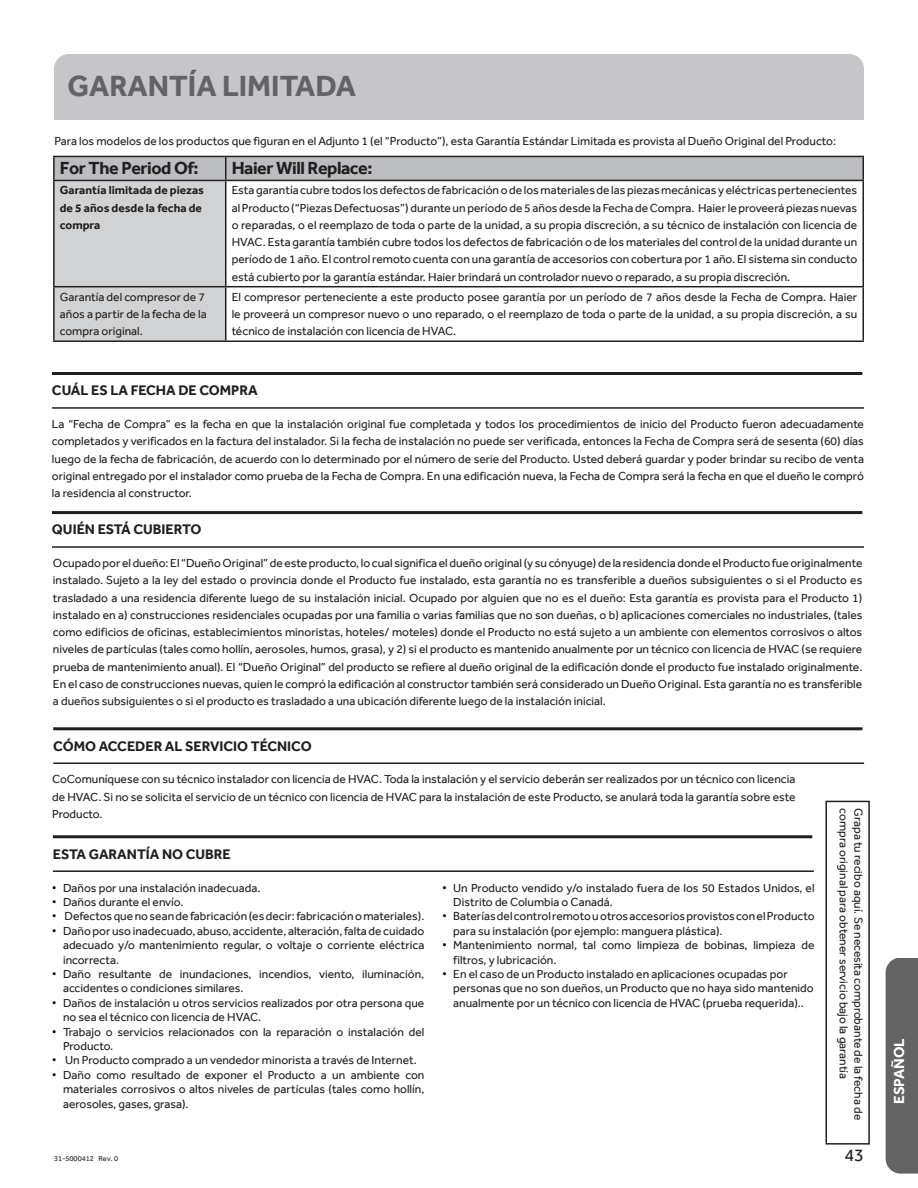
<style>
.page{position:relative;width:918px;height:1188px;background:#fff}
.page>*{position:absolute;margin:0;border:0;box-sizing:border-box;transform-origin:0 0}
.t1{font:700 30px "Effra";color:#636366}
.t2{font:700 18px "Effra";letter-spacing:-.025em;color:#231f20}
.t3{font:18px "Effra";color:#231f20}
.t4{font:700 15px "Effra";color:#fff}
.t5{font:700 14.25px "Effra";color:#231f20}
.t6{font:12px/17.2px "Effra";color:#231f20}
.t7{font:700 12px/17.2px "Effra";color:#231f20}
.t8{font:7.5px "Effra";color:#231f20}
.s1{font-family:"Arial";color:#040503}
</style>
<div class="page">
<div style="left:886px;top:958px;width:32px;height:216px;background:#646464"></div>
<div style="left:54px;top:54px;width:810px;height:66px;background:#c6c6c8"></div>
<div style="left:825px;top:801px;width:45px;height:344px;border:2px solid #231f20"></div>
<hr style="left:53px;top:156px;width:173px;height:1px;background:#231f20">
<hr style="left:53px;top:157px;width:2px;height:23px;background:#231f20">
<hr style="left:226px;top:156px;width:638px;height:1px;background:#231f20">
<svg style="left:54px;top:156px;width:808px;height:184px"></svg>
<hr style="left:862px;top:157px;width:2px;height:23px;background:#231f20">
<hr style="left:53px;top:180px;width:173px;height:1px;background:#231f20">
<hr style="left:53px;top:181px;width:2px;height:105px;background:#231f20">
<hr style="left:226px;top:180px;width:638px;height:1px;background:#231f20">
<hr style="left:225px;top:181px;width:1px;height:105px;background:#231f20">
<hr style="left:862px;top:181px;width:2px;height:105px;background:#231f20">
<hr style="left:53px;top:286px;width:173px;height:1px;background:#231f20">
<hr style="left:53px;top:287px;width:2px;height:53px;background:#231f20">
<hr style="left:226px;top:286px;width:638px;height:1px;background:#231f20">
<hr style="left:225px;top:287px;width:1px;height:53px;background:#231f20">
<hr style="left:862px;top:287px;width:2px;height:53px;background:#231f20">
<hr style="left:53px;top:340px;width:811px;height:2px;background:#231f20">
<hr style="left:52px;top:372px;width:810px;height:3px;background:#231f20">
<hr style="left:52px;top:407px;width:812px;height:2px;background:#231f20">
<hr style="left:52px;top:511px;width:810px;height:3px;background:#231f20">
<hr style="left:52px;top:546px;width:812px;height:2px;background:#231f20">
<hr style="left:53px;top:727px;width:809px;height:3px;background:#231f20">
<hr style="left:53px;top:762px;width:811px;height:2px;background:#231f20">
<hr style="left:53px;top:835px;width:759px;height:3px;background:#231f20">
<hr style="left:53px;top:870px;width:761px;height:2px;background:#231f20">
<h1 class="t1" style="left:68px;top:68px;width:290px">GARANTÍA LIMITADA</h1>
<p class="t6" style="left:55px;top:132px;width:783px">Para los modelos de los productos que figuran en el Adjunto 1 (el “Producto”), esta Garantía Estándar Limitada es provista al Dueño Original del Producto:</p>
<h2 class="t2" style="left:60px;top:158px;width:140px">For The Period Of:</h2>
<h2 class="t2" style="left:232px;top:158px;width:142px">Haier Will Replace:</h2>
<p class="t7" style="left:60px;top:182px;width:146px">Garantía limitada de piezas de 5 años desde la fecha de compra</p>
<p class="t6" style="left:232px;top:182px;width:627px;text-align:justify">Esta garantía cubre todos los defectos de fabricación o de los materiales de las piezas mecánicas y eléctricas pertenecientes al Producto (“Piezas Defectuosas”) durante un período de 5 años desde la Fecha de Compra. Haier le proveerá piezas nuevas o reparadas, o el reemplazo de toda o parte de la unidad, a su propia discreción, a su técnico de instalación con licencia de HVAC. Esta garantía también cubre todos los defectos de fabricación o de los materiales del control de la unidad durante un período de 1 año. El control remoto cuenta con una garantía de accesorios con cobertura por 1 año. El sistema sin conducto está cubierto por la garantía estándar. Haier brindará un controlador nuevo o reparado, a su propia discreción.</p>
<p class="t6" style="left:60px;top:288px;width:148px">Garantía del compresor de 7 años a partir de la fecha de la compra original.</p>
<p class="t6" style="left:232px;top:288px;width:627px;text-align:justify">El compresor perteneciente a este producto posee garantía por un período de 7 años desde la Fecha de Compra. Haier le proveerá un compresor nuevo o uno reparado, o el reemplazo de toda o parte de la unidad, a su propia discreción, a su técnico de instalación con licencia de HVAC.</p>
<p class="t5" style="left:52px;top:382px;width:207px">CUÁL ES LA FECHA DE COMPRA</p>
<p class="t6" style="left:52px;top:415px;width:814px;text-align:justify">La “Fecha de Compra” es la fecha en que la instalación original fue completada y todos los procedimientos de inicio del Producto fueron adecuadamente completados y verificados en la factura del instalador. Si la fecha de instalación no puede ser verificada, entonces la Fecha de Compra será de sesenta (60) días luego de la fecha de fabricación, de acuerdo con lo determinado por el número de serie del Producto. Usted deberá guardar y poder brindar su recibo de venta original entregado por el instalador como prueba de la Fecha de Compra. En una edificación nueva, la Fecha de Compra será la fecha en que el dueño le compró la residencia al constructor.</p>
<p class="t5" style="left:52px;top:521px;width:151px">QUIÉN ESTÁ CUBIERTO</p>
<p class="t6" style="left:53px;top:554px;width:811px;text-align:justify">Ocupado por el dueño: El “Dueño Original” de este producto, lo cual significa el dueño original (y su cónyuge) de la residencia donde el Producto fue originalmente instalado. Sujeto a la ley del estado o provincia donde el Producto fue instalado, esta garantía no es transferible a dueños subsiguientes o si el Producto es trasladado a una residencia diferente luego de su instalación inicial. Ocupado por alguien que no es el dueño: Esta garantía es provista para el Producto 1) instalado en a) construcciones residenciales ocupadas por una familia o varias familias que no son dueñas, o b) aplicaciones comerciales no industriales, (tales como edificios de oficinas, establecimientos minoristas, hoteles/ moteles) donde el Producto no está sujeto a un ambiente con elementos corrosivos o altos niveles de partículas (tales como hollín, aerosoles, humos, grasa), y 2) si el producto es mantenido anualmente por un técnico con licencia de HVAC (se requiere prueba de mantenimiento anual). El “Dueño Original” del producto se refiere al dueño original de la edificación donde el producto fue instalado originalmente.<br>En el caso de construcciones nuevas, quien le compró la edificación al constructor también será considerado un Dueño Original. Esta garantía no es transferible a dueños subsiguientes o si el producto es trasladado a una ubicación diferente luego de la instalación inicial.</p>
<p class="t5" style="left:53px;top:737px;width:260px">CÓMO ACCEDER AL SERVICIO TÉCNICO</p>
<p class="t6" style="left:52px;top:771px;width:745px;text-align:justify">CoComuníquese con su técnico instalador con licencia de HVAC. Toda la instalación y el servicio deberán ser realizados por un técnico con licencia de HVAC. Si no se solicita el servicio de un técnico con licencia de HVAC para la instalación de este Producto, se anulará toda la garantía sobre este Producto.</p>
<p class="t5" style="left:53px;top:845px;width:180px">ESTA GARANTÍA NO CUBRE</p>
<p class="t6" style="left:52px;top:879px;width:210px"><span class="s1">•</span> Daños por una instalación inadecuada.</p>
<p class="t6" style="left:52px;top:893px;width:133px"><span class="s1">•</span> Daños durante el envío.</p>
<p class="t6" style="left:52px;top:908px;width:374px"><span class="s1">•</span> Defectos que no sean de fabricación (es decir: fabricación o materiales).</p>
<p class="t6" style="left:63px;top:923px;width:363px;line-height:14.4px;text-align:justify;text-indent:-11px"><span class="s1">•</span> Daño por uso inadecuado, abuso, accidente, alteración, falta de cuidado adecuado y/o mantenimiento regular, o voltaje o corriente eléctrica incorrecta.</p>
<p class="t6" style="left:63px;top:967px;width:363px;line-height:14.4px;text-indent:-11px"><span class="s1">•</span> Daño resultante de inundaciones, incendios, viento, iluminación, accidentes o condiciones similares.</p>
<p class="t6" style="left:63px;top:995px;width:363px;line-height:14.4px;text-indent:-11px"><span class="s1">•</span> Daños de instalación u otros servicios realizados por otra persona que no sea el técnico con licencia de HVAC.</p>
<p class="t6" style="left:63px;top:1024px;width:363px;line-height:14.4px;text-indent:-11px"><span class="s1">•</span> Trabajo o servicios relacionados con la reparación o instalación del<br>Producto.</p>
<p class="t6" style="left:52px;top:1052px;width:366px"><span class="s1">•</span> Un Producto comprado a un vendedor minorista a través de Internet.</p>
<p class="t6" style="left:63px;top:1067px;width:363px;line-height:14.4px;text-align:justify;text-indent:-11px"><span class="s1">•</span> Daño como resultado de exponer el Producto a un ambiente con materiales corrosivos o altos niveles de partículas (tales como hollín, aerosoles, gases, grasa).</p>
<p class="t6" style="left:453px;top:880px;width:363px;line-height:14.4px;text-indent:-11px"><span class="s1">•</span> Un Producto vendido y/o instalado fuera de los 50 Estados Unidos, el<br>Distrito de Columbia o Canadá.</p>
<p class="t6" style="left:453px;top:909px;width:363px;line-height:14.4px;text-indent:-11px"><span class="s1">•</span> Baterías del control remoto u otros accesorios provistos con el Producto para su instalación (por ejemplo: manguera plástica).</p>
<p class="t6" style="left:453px;top:938px;width:363px;line-height:14.4px;text-indent:-11px"><span class="s1">•</span> Mantenimiento normal, tal como limpieza de bobinas, limpieza de filtros, y lubricación.</p>
<p class="t6" style="left:453px;top:967px;width:362px;line-height:14.4px;text-indent:-11px"><span class="s1">•</span> En el caso de un Producto instalado en aplicaciones ocupadas por personas que no son dueños, un Producto que no haya sido mantenido anualmente por un técnico con licencia de HVAC (prueba requerida)..</p>
<p class="t6" style="left:853px;top:808px;width:272px;rotate:90deg">compra original para obtener servicio bajo la garantía</p>
<p class="t6" style="left:867px;top:808px;width:313px;rotate:90deg">Grapa tu recibo aquí. Se necesita comprobante de la fecha de</p>
<p class="t8" style="left:54px;top:1154px;width:66px">31-5000412 Rev. 0</p>
<h2 class="t3" style="left:844px;top:1144px;width:21px">43</h2>
<p class="t4" style="left:890px;top:1104px;width:67px;rotate:-90deg">ESPAÑOL</p>
</div>
